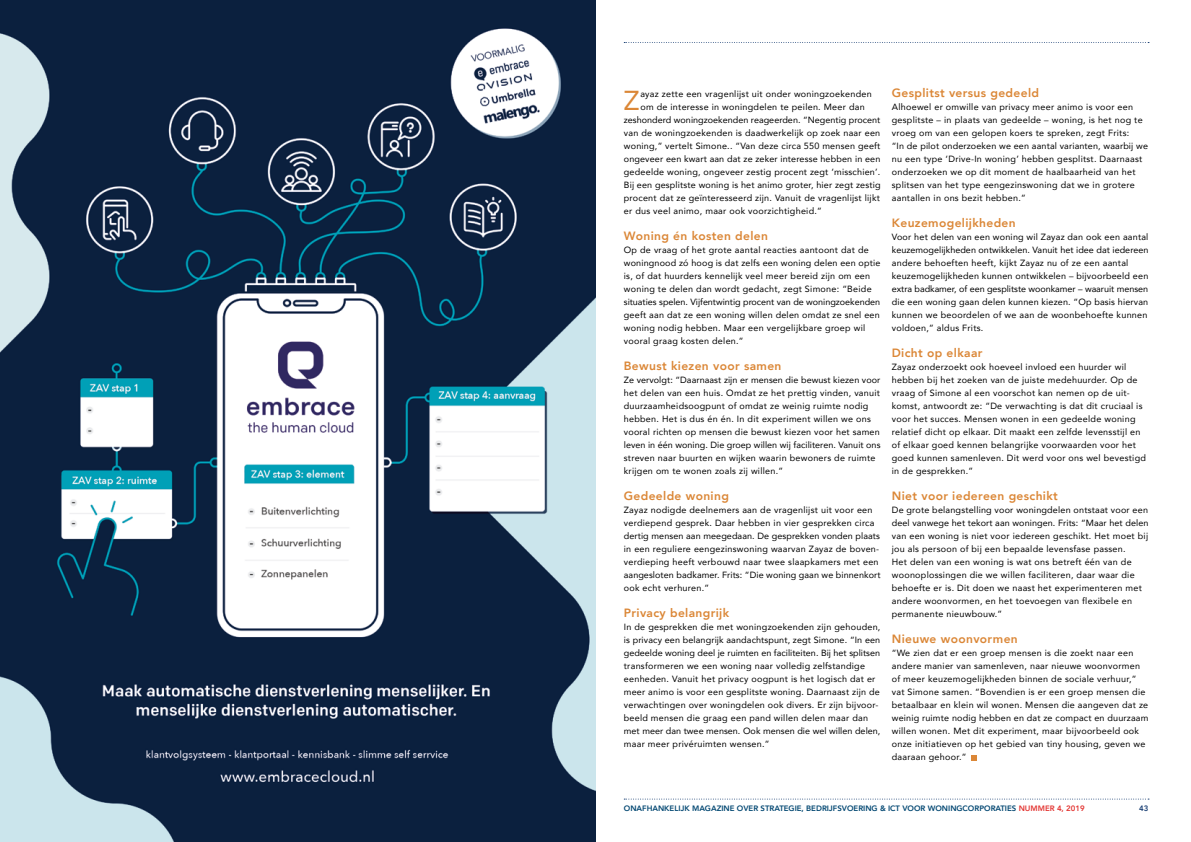
<style>
.page{position:relative;width:1191px;height:842px;background:#fff}
.page>*{position:absolute;margin:0;border:0;box-sizing:border-box;transform-origin:0 0}
.t1{font:27.4px "Avenir";color:#db8737}
.t2{font:800 12px "Avenir";letter-spacing:.03em;color:#db8737}
.t3{font:9px/13px "Avenir";letter-spacing:.03em;color:#000}
.t4{font:9px "Avenir";letter-spacing:.005em;color:#000}
.t5{font:800 7.8px "Avenir";color:#004671}
.t6{font:800 7.8px "Avenir";color:#1b4175}
.s1{color:#e33532}
</style>
<div class="page">
<svg style="left:624px;top:799px;width:525px;height:1px"></svg>
<svg style="left:624px;top:42px;width:525px;height:1px"></svg>
<svg style="left:971px;top:755px;width:6px;height:5px"></svg>
<img style="left:0;top:0;width:595px;height:842px">
<h1 class="t1" style="left:624px;top:79px;width:17px">Z</h1>
<p class="t3" style="left:640px;top:87px;width:233px">ayaz zette een vragenlijst uit onder woningzoekenden</p>
<p class="t3" style="left:640px;top:100px;width:226px">om de interesse in woningdelen te peilen. Meer dan</p>
<p class="t4" style="left:624px;top:113px;width:258px">zeshonderd woningzoekenden reageerden. “Negentig procent</p>
<p class="t3" style="left:624px;top:126px;width:258px">van de woningzoekenden is daadwerkelijk op zoek naar een</p>
<p class="t3" style="left:624px;top:139px;width:258px">woning,” vertelt Simone.. “Van deze circa 550 mensen geeft</p>
<p class="t3" style="left:624px;top:152px;width:258px">ongeveer een kwart aan dat ze zeker interesse hebben in een</p>
<p class="t3" style="left:624px;top:165px;width:258px">gedeelde woning, ongeveer zestig procent zegt ‘misschien’.</p>
<p class="t3" style="left:624px;top:178px;width:258px">Bij een gesplitste woning is het animo groter, hier zegt zestig</p>
<p class="t3" style="left:624px;top:191px;width:258px">procent dat ze geïnteresseerd zijn. Vanuit de vragenlijst lijkt</p>
<p class="t3" style="left:624px;top:204px;width:199px">er dus veel animo, maar ook voorzichtigheid.”</p>
<h2 class="t2" style="left:624px;top:227px;width:146px">Woning én kosten delen</h2>
<p class="t3" style="left:624px;top:243px;width:258px">Op de vraag of het grote aantal reacties aantoont dat de woningnood zó hoog is dat zelfs een woning delen een optie is, of dat huurders kennelijk veel meer bereid zijn om een woning te delen dan wordt gedacht, zegt Simone: “Beide situaties spelen. Vijfentwintig procent van de woningzoekenden geeft aan dat ze een woning willen delen omdat ze snel een woning nodig hebben. Maar een vergelijkbare groep wil vooral graag kosten delen.”</p>
<h2 class="t2" style="left:624px;top:357px;width:159px">Bewust kiezen voor samen</h2>
<p class="t3" style="left:624px;top:373px;width:258px">Ze vervolgt: “Daarnaast zijn er mensen die bewust kiezen voor het delen van een huis. Omdat ze het prettig vinden, vanuit duurzaamheidsoogpunt of omdat ze weinig ruimte nodig hebben. Het is dus én én. In dit experiment willen we ons vooral richten op mensen die bewust kiezen voor het samen leven in één woning. Die groep willen wij faciliteren. Vanuit ons streven naar buurten en wijken waarin bewoners de ruimte krijgen om te wonen zoals zij willen.”</p>
<h2 class="t2" style="left:624px;top:487px;width:107px">Gedeelde woning</h2>
<p class="t3" style="left:624px;top:503px;width:258px">Zayaz nodigde deelnemers aan de vragenlijst uit voor een verdiepend gesprek. Daar hebben in vier gesprekken circa dertig mensen aan meegedaan. De gesprekken vonden plaats in een reguliere eengezinswoning waarvan Zayaz de boven&shy;verdieping heeft verbouwd naar twee slaapkamers met een aangesloten badkamer. Frits: “Die woning gaan we binnenkort ook echt verhuren.”</p>
<h2 class="t2" style="left:624px;top:604px;width:107px">Privacy belangrijk</h2>
<p class="t3" style="left:624px;top:620px;width:258px">In de gesprekken die met woningzoekenden zijn gehouden, is privacy een belangrijk aandachtspunt, zegt Simone. “In een gedeelde woning deel je ruimten en faciliteiten. Bij het splitsen transformeren we een woning naar volledig zelfstandige eenheden. Vanuit het privacy oogpunt is het logisch dat er meer animo is voor een gesplitste woning. Daarnaast zijn de verwachtingen over woningdelen ook divers. Er zijn bijvoor&shy;beeld mensen die graag een pand willen delen maar dan met meer dan twee mensen. Ook mensen die wel willen delen, maar meer privéruimten wensen.”</p>
<h2 class="t2" style="left:891px;top:84px;width:149px">Gesplitst versus gedeeld</h2>
<p class="t3" style="left:891px;top:100px;width:258px">Alhoewel er omwille van privacy meer animo is voor een gesplitste – in plaats van gedeelde – woning, is het nog te vroeg om van een gelopen koers te spreken, zegt Frits:<br>“In de pilot onderzoeken we een aantal varianten, waarbij we nu een type ‘Drive-In woning’ hebben gesplitst. Daarnaast onderzoeken we op dit moment de haalbaarheid van het splitsen van het type eengezinswoning dat we in grotere aantallen in ons bezit hebben.”</p>
<h2 class="t2" style="left:891px;top:214px;width:125px">Keuzemogelijkheden</h2>
<p class="t3" style="left:891px;top:230px;width:258px">Voor het delen van een woning wil Zayaz dan ook een aantal keuzemogelijkheden ontwikkelen. Vanuit het idee dat iedereen andere behoeften heeft, kijkt Zayaz nu of ze een aantal keuzemogelijkheden kunnen ontwikkelen – bijvoorbeeld een extra badkamer, of een gesplitste woonkamer – waaruit mensen die een woning gaan delen kunnen kiezen. “Op basis hiervan kunnen we beoordelen of we aan de woonbehoefte kunnen voldoen,” aldus Frits.</p>
<h2 class="t2" style="left:891px;top:344px;width:92px">Dicht op elkaar</h2>
<p class="t3" style="left:891px;top:360px;width:256px">Zayaz onderzoekt ook hoeveel invloed een huurder wil hebben bij het zoeken van de juiste medehuurder. Op de vraag of Simone al een voorschot kan nemen op de uit&shy;komst, antwoordt ze: “De verwachting is dat dit cruciaal is voor het succes. Mensen wonen in een gedeelde woning relatief dicht op elkaar. Dit maakt een zelfde levensstijl en of elkaar goed kennen belangrijke voorwaarden voor het goed kunnen samenleven. Dit werd voor ons wel bevestigd in de gesprekken.”</p>
<h2 class="t2" style="left:891px;top:487px;width:168px">Niet voor iedereen geschikt</h2>
<p class="t3" style="left:891px;top:503px;width:258px">De grote belangstelling voor woningdelen ontstaat voor een deel vanwege het tekort aan woningen. Frits: “Maar het delen van een woning is niet voor iedereen geschikt. Het moet bij jou als persoon of bij een bepaalde levensfase passen.<br>Het delen van een woning is wat ons betreft één van de woonoplossingen die we willen faciliteren, daar waar die behoefte er is. Dit doen we naast het experimenteren met andere woonvormen, en het toevoegen van flexibele en permanente nieuwbouw.”</p>
<h2 class="t2" style="left:891px;top:630px;width:127px">Nieuwe woonvormen</h2>
<p class="t3" style="left:891px;top:646px;width:258px">“We zien dat er een groep mensen is die zoekt naar een andere manier van samenleven, naar nieuwe woonvormen of meer keuzemogelijkheden binnen de sociale verhuur,” vat Simone samen. “Bovendien is er een groep mensen die betaalbaar en klein wil wonen. Mensen die aangeven dat ze weinig ruimte nodig hebben en dat ze compact en duurzaam willen wonen. Met dit experiment, maar bijvoorbeeld ook onze initiatieven op het gebied van tiny housing, geven we daaraan gehoor.”</p>
<p class="t5" style="left:624px;top:803px;width:462px">ONAFHANKELIJK MAGAZINE OVER STRATEGIE, BEDRIJFSVOERING &amp; ICT VOOR WONINGCORPORATIES <span class="s1">NUMMER 4, 2019</span></p>
<p class="t6" style="left:1139px;top:803px;width:11px">43</p>
</div>
